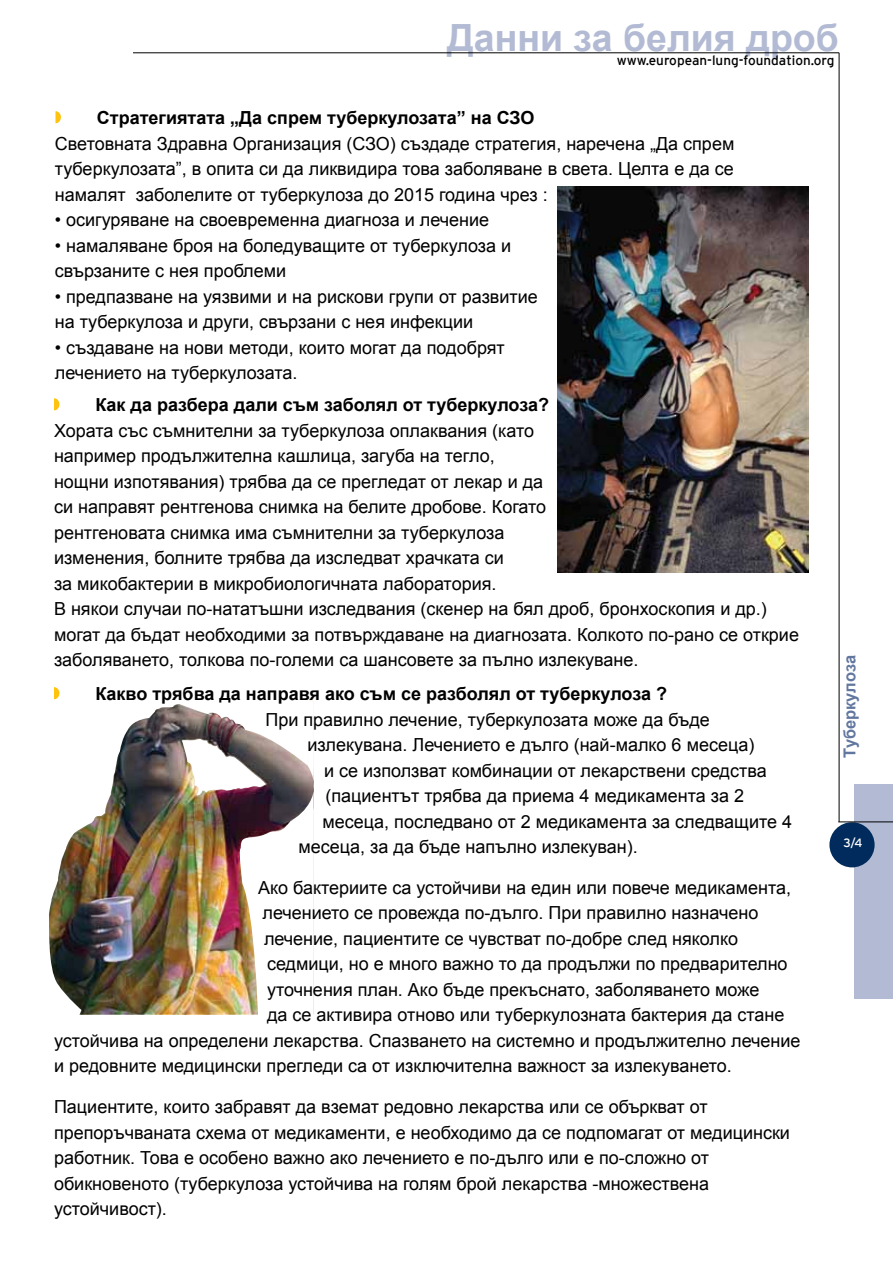
<style>
.page{position:relative;width:893px;height:1263px;background:#fff}
.page>*{position:absolute;margin:0;border:0;box-sizing:border-box;transform-origin:0 0}
.t1{font:700 37.5px "Arial";color:#b2bbd3}
.t2{font:18px/25.5px "Arial";color:#000}
.t3{font:700 18px "Arial";color:#000}
.t4{font:700 16.5px "Arial";letter-spacing:-.005em;color:#62779f}
.t5{font:13.5px "Interstate";color:#000}
.t6{font:12px "Interstate";color:#fff}
</style>
<div class="page">
<div style="left:855px;top:785px;width:38px;height:214px;background:#b2bbd3"></div>
<div style="left:829px;top:822px;width:46px;height:45px;background:#002b5c;border-radius:50%"></div>
<hr style="left:839px;top:53px;width:1px;height:769px;background:#000">
<hr style="left:133px;top:52px;width:706px;height:1px;background:#000">
<hr style="left:838px;top:821px;width:55px;height:1px;background:#000">
<img style="left:557px;top:186px;width:252px;height:386px">
<img style="left:49px;top:699px;width:133px;height:316px">
<img style="left:182px;top:701px;width:132px;height:314px">
<svg style="left:56px;top:111px;width:5px;height:12px"></svg>
<svg style="left:54px;top:398px;width:5px;height:12px"></svg>
<svg style="left:54px;top:687px;width:5px;height:12px"></svg>
<h1 class="t1" style="left:447px;top:13px;width:393px">Данни за белия дроб</h1>
<p class="t5" style="left:617px;top:53px;width:219px">www.european-lung-foundation.org</p>
<p class="t3" style="left:97px;top:106px;width:439px">Стратегиятата „Да спрем туберкулозата” на СЗО</p>
<p class="t2" style="left:55px;top:131px;width:681px;text-align:justify">Световната Здравна Организация (СЗО) създаде стратегия, наречена „Да спрем туберкулозата”, в опита си да ликвидира това заболяване в света. Целта е да се намалят заболелите от туберкулоза до 2015 година чрез :</p>
<p class="t2" style="left:55px;top:207px;width:436px">• осигуряване на своевременна диагноза и лечение</p>
<p class="t2" style="left:55px;top:233px;width:458px">• намаляване броя на боледуващите от туберкулоза и свързаните с нея проблеми</p>
<p class="t2" style="left:55px;top:284px;width:484px">• предпазване на уязвими и на рискови групи от развитие на туберкулоза и други, свързани с нея инфекции</p>
<p class="t2" style="left:55px;top:335px;width:451px">• създаване на нови методи, които могат да подобрят лечението на туберкулозата.</p>
<p class="t3" style="left:95px;top:393px;width:455px">Как да разбера дали съм заболял от туберкулоза?</p>
<p class="t2" style="left:54px;top:418px;width:746px">Хората със съмнителни за туберкулоза оплаквания (като<br>например продължителна кашлица, загуба на тегло,<br>нощни изпотявания) трябва да се прегледат от лекар и да<br>си направят рентгенова снимка на белите дробове. Когато<br>рентгеновата снимка има съмнителни за туберкулоза<br>изменения, болните трябва да изследват храчката си<br>за микобактерии в микробиологичната лаборатория.<br>В някои случаи по-нататъшни изследвания (скенер на бял дроб, бронхоскопия и др.) могат да бъдат необходими за потвърждаване на диагнозата. Колкото по-рано се открие заболяването, толкова по-големи са шансовете за пълно излекуване.</p>
<p class="t3" style="left:95px;top:682px;width:573px">Какво трябва да направя ако съм се разболял от туберкулоза ?</p>
<p class="t2" style="left:266px;top:707px;width:446px">При правилно лечение, туберкулозата може да бъде</p>
<p class="t2" style="left:307px;top:732px;width:448px">излекувана. Лечението е дълго (най-малко 6 месеца)</p>
<p class="t2" style="left:324px;top:758px;width:444px">и се използват комбинации от лекарствени средства</p>
<p class="t2" style="left:325px;top:783px;width:420px">(пациентът трябва да приема 4 медикамента за 2</p>
<p class="t2" style="left:322px;top:809px;width:471px">месеца, последвано от 2 медикамента за следващите 4</p>
<p class="t2" style="left:298px;top:834px;width:341px">месеца, за да бъде напълно излекуван).</p>
<p class="t2" style="left:258px;top:875px;width:535px">Ако бактериите са устойчиви на един или повече медикамента,</p>
<p class="t2" style="left:262px;top:900px;width:497px">лечението се провежда по-дълго. При правилно назначено</p>
<p class="t2" style="left:264px;top:926px;width:476px">лечение, пациентите се чувстват по-добре след няколко</p>
<p class="t2" style="left:267px;top:951px;width:522px">седмици, но е много важно то да продължи по предварително</p>
<p class="t2" style="left:267px;top:977px;width:494px">уточнения план. Ако бъде прекъснато, заболяването може</p>
<p class="t2" style="left:267px;top:1002px;width:519px">да се активира отново или туберкулозната бактерия да стане</p>
<p class="t2" style="left:54px;top:1028px;width:748px">устойчива на определени лекарства. Спазването на системно и продължително лечение</p>
<p class="t2" style="left:54px;top:1053px;width:679px">и редовните медицински прегледи са от изключителна важност за излекуването.</p>
<p class="t2" style="left:54px;top:1094px;width:737px">Пациентите, които забравят да вземат редовно лекарства или се объркват от препоръчваната схема от медикаменти, е необходимо да се подпомагат от медицински работник. Това е особено важно ако лечението е по-дълго или е по-сложно от обикновеното (туберкулоза устойчива на голям брой лекарства -множествена устойчивост).</p>
<p class="t4" style="left:839px;top:758px;width:104px;rotate:-90deg">Туберкулоза</p>
<p class="t6" style="left:844px;top:836px;width:20px">3/4</p>
</div>
